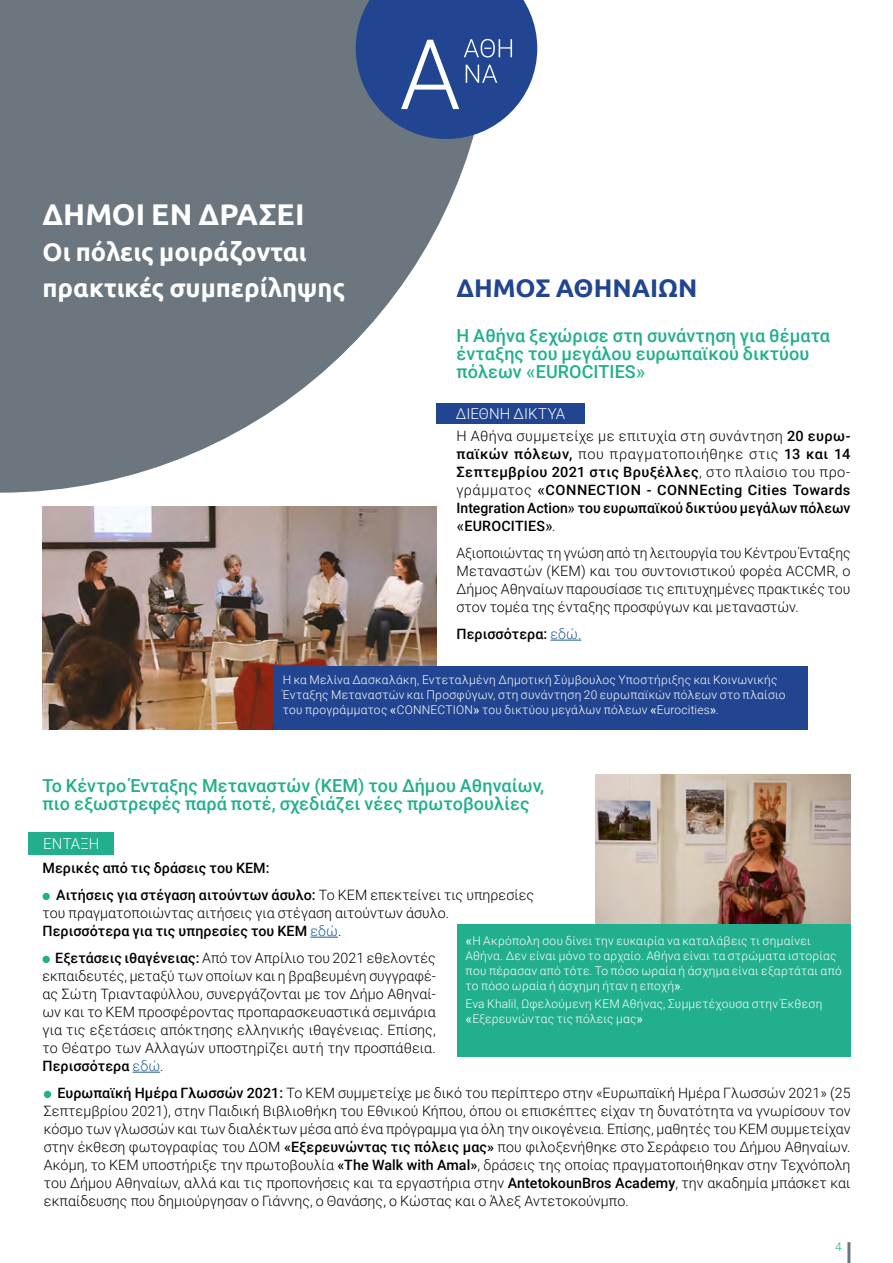
<style>
.page{position:relative;width:893px;height:1263px;background:#fff}
.page>*{position:absolute;margin:0;border:0;box-sizing:border-box;transform-origin:0 0}
.t1{font:700 30px "Ubuntu";color:#fff}
.t2{font:700 25.5px/36px "Ubuntu";color:#fff}
.t3{font:700 25.5px "Ubuntu";color:#214590}
.t4{font:500 18px/18px "Roboto";letter-spacing:.005em;color:#22af8d}
.t5{font:300 15px "Roboto";letter-spacing:.005em;color:#fff}
.t6{font:300 14.25px/18px "Roboto";letter-spacing:.005em;color:#000;text-align:justify}
.t7{font:500 14.25px/18px "Roboto";letter-spacing:.005em;color:#000;text-align:justify}
.t8{font:300 12px/15px "Roboto";letter-spacing:.02em;color:#fff}
.t9{font:300 12px "Roboto";color:#22af8d}
.s1{font-family:"Arial";font-weight:400}
.s2{font-weight:300}
.s3{font-weight:300;color:#215e9e}
.s4{font-weight:500}
.s5{color:#215e9e}
</style>
<div class="page">
<hr style="left:847px;top:1242px;width:3px;height:21px;background:#6c767e">
<svg style="left:0;top:0;width:493px;height:493px;fill:#6c767e"></svg>
<hr style="left:550px;top:640px;width:31px;height:1px;background:#215e9e">
<svg style="left:310px;top:937px;width:28px;height:1px"></svg>
<div style="left:43px;top:893px;width:7px;height:7px;background:#22af8d;border-radius:50%"></div>
<img style="left:43px;top:506px;width:393px;height:223px">
<div style="left:29px;top:832px;width:85px;height:23px;background:#22af8d"></div>
<div style="left:436px;top:403px;width:149px;height:20px;background:#214590"></div>
<div style="left:274px;top:666px;width:534px;height:63px;background:#214590"></div>
<img style="left:595px;top:774px;width:255px;height:150px">
<div style="left:457px;top:924px;width:393px;height:132px;background:#22af8d"></div>
<svg style="left:133px;top:1072px;width:27px;height:1px"></svg>
<div style="left:43px;top:956px;width:7px;height:7px;background:#22af8d;border-radius:50%"></div>
<div style="left:44px;top:1091px;width:7px;height:7px;background:#22af8d;border-radius:50%"></div>
<svg style="left:356px;top:0;width:181px;height:139px;background:#42609c"></svg>
<h1 class="t1" style="left:43px;top:196px;width:264px">ΔΉΜΟΙ ΕΝ ΔΡΆΣΕΙ</h1>
<h2 class="t2" style="left:43px;top:234px;width:304px">Οι πόλεις μοιράζονται πρακτικές συμπερίληψης</h2>
<h2 class="t3" style="left:457px;top:272px;width:242px">ΔΗΜΟΣ ΑΘΗΝΑΙΩΝ</h2>
<p class="t4" style="left:457px;top:326px;width:375px">Η Αθήνα ξεχώρισε στη συνάντηση για θέματα ένταξης του μεγάλου ευρωπαϊκού δικτύου πόλεων <span class="s1">«</span>EUROCITIES<span class="s1">»</span></p>
<p class="t5" style="left:456px;top:403px;width:111px">ΔΙΕΘΝΗ ΔΙΚΤΥΑ</p>
<p class="t7" style="left:457px;top:426px;width:395px"><span class="s2">Η Αθήνα συμμετείχε με επιτυχία στη συνάντηση</span> 20 ευρω&shy;παϊκών πόλεων, <span class="s2">που πραγματοποιήθηκε στις</span> 13 και 14<br>Σεπτεμβρίου 2021 στις Βρυξέλλες<span class="s2">, στο πλαίσιο του προ&shy;γράμματος</span> <span class="s1">«</span>CONNECTION - CONNEcting Cities Towards Integration Action<span class="s1">»</span> του ευρωπαϊκού δικτύου μεγάλων πόλεων <span class="s1">«</span>EUROCITIES<span class="s1">»</span><span class="s2">.</span></p>
<p class="t6" style="left:457px;top:543px;width:395px">Αξιοποιώντας τη γνώση από τη λειτουργία του Κέντρου Ένταξης Μεταναστών (ΚΕΜ) και του συντονιστικού φορέα ACCMR, ο Δήμος Αθηναίων παρουσίασε τις επιτυχημένες πρακτικές του στον τομέα της ένταξης προσφύγων και μεταναστών.</p>
<p class="t7" style="left:457px;top:624px;width:126px">Περισσότερα: <span class="s3">εδώ.</span></p>
<p class="t8" style="left:283px;top:672px;width:504px">Η κα Μελίνα Δασκαλάκη, Εντεταλμένη Δημοτική Σύμβουλος Υποστήριξης και Κοινωνικής<br>Ένταξης Μεταναστών και Προσφύγων, στη συνάντηση 20 ευρωπαϊκών πόλεων στο πλαίσιο του προγράμματος <span class="s1">«</span>CONNECTION<span class="s1">»</span> του δικτύου μεγάλων πόλεων <span class="s1">«</span>Eurocities<span class="s1">»</span>.</p>
<p class="t4" style="left:43px;top:776px;width:503px">Το Κέντρο Ένταξης Μεταναστών (ΚΕΜ) του Δήμου Αθηναίων, πιο εξωστρεφές παρά ποτέ, σχεδιάζει νέες πρωτοβουλίες</p>
<p class="t5" style="left:43px;top:834px;width:58px">ΕΝΤΑΞΗ</p>
<p class="t7" style="left:56px;top:854px;width:480px;line-height:27px;text-indent:-14px">Μερικές από τις δράσεις του ΚΕΜ:<br>Αιτήσεις για στέγαση αιτούντων άσυλο: <span class="s2">Το ΚΕΜ επεκτείνει τις υπηρεσίες</span></p>
<p class="t6" style="left:43px;top:903px;width:408px">του πραγματοποιώντας αιτήσεις για στέγαση αιτούντων άσυλο.<br><span class="s4">Περισσότερα για τις υπηρεσίες του ΚΕΜ</span> <span class="s5">εδώ</span>.</p>
<p class="t8" style="left:466px;top:933px;width:378px"><span class="s1">«</span>Η Ακρόπολη σου δίνει την ευκαιρία να καταλάβεις τι σημαίνει Αθήνα. Δεν είναι μόνο το αρχαίο. Αθήνα είναι τα στρώματα ιστορίας που πέρασαν από τότε. Το πόσο ωραία ή άσχημα είναι εξαρτάται από το πόσο ωραία ή άσχημη ήταν η εποχή<span class="s1">»</span>.</p>
<p class="t8" style="left:466px;top:996px;width:358px">Eva Khalil, Ωφελούμενη ΚΕΜ Αθήνας, Συμμετέχουσα στην Έκθεση <span class="s1">«</span>Εξερευνώντας τις πόλεις μας<span class="s1">»</span></p>
<p class="t6" style="left:43px;top:948px;width:395px;text-indent:13px"><span class="s4">Εξετάσεις ιθαγένειας:</span> Από τον Απρίλιο του 2021 εθελοντές εκπαιδευτές, μεταξύ των οποίων και η βραβευμένη συγγραφέ&shy;ας Σώτη Τριανταφύλλου, συνεργάζονται με τον Δήμο Αθηναί&shy;ων και το ΚΕΜ προσφέροντας προπαρασκευαστικά σεμινάρια για τις εξετάσεις απόκτησης ελληνικής ιθαγένειας. Επίσης, το Θέατρο των Αλλαγών υποστηρίζει αυτή την προσπάθεια.<br><span class="s4">Περισσότερα</span> <span class="s5">εδώ</span>.</p>
<p class="t6" style="left:44px;top:1083px;width:808px;text-indent:14px"><span class="s4">Ευρωπαϊκή Ημέρα Γλωσσών 2021:</span> Το ΚΕΜ συμμετείχε με δικό του περίπτερο στην «Ευρωπαϊκή Ημέρα Γλωσσών 2021» (25<br>Σεπτεμβρίου 2021), στην Παιδική Βιβλιοθήκη του Εθνικού Κήπου, όπου οι επισκέπτες είχαν τη δυνατότητα να γνωρίσουν τον κόσμο των γλωσσών και των διαλέκτων μέσα από ένα πρόγραμμα για όλη την οικογένεια. Επίσης, μαθητές του ΚΕΜ συμμετείχαν στην έκθεση φωτογραφίας του ΔΟΜ <span class="s4">«Εξερευνώντας τις πόλεις μας»</span> που φιλοξενήθηκε στο Σεράφειο του Δήμου Αθηναίων.<br>Ακόμη, το ΚΕΜ υποστήριξε την πρωτοβουλία <span class="s4">«The Walk with Amal»</span>, δράσεις της οποίας πραγματοποιήθηκαν στην Τεχνόπολη του Δήμου Αθηναίων, αλλά και τις προπονήσεις και τα εργαστήρια στην <span class="s4">AntetokounBros Academy</span>, την ακαδημία μπάσκετ και εκπαίδευσης που δημιούργησαν ο Γιάννης, ο Θανάσης, ο Κώστας και ο Άλεξ Αντετοκούνμπο.</p>
<p class="t9" style="left:835px;top:1238px;width:8px">4</p>
</div>
